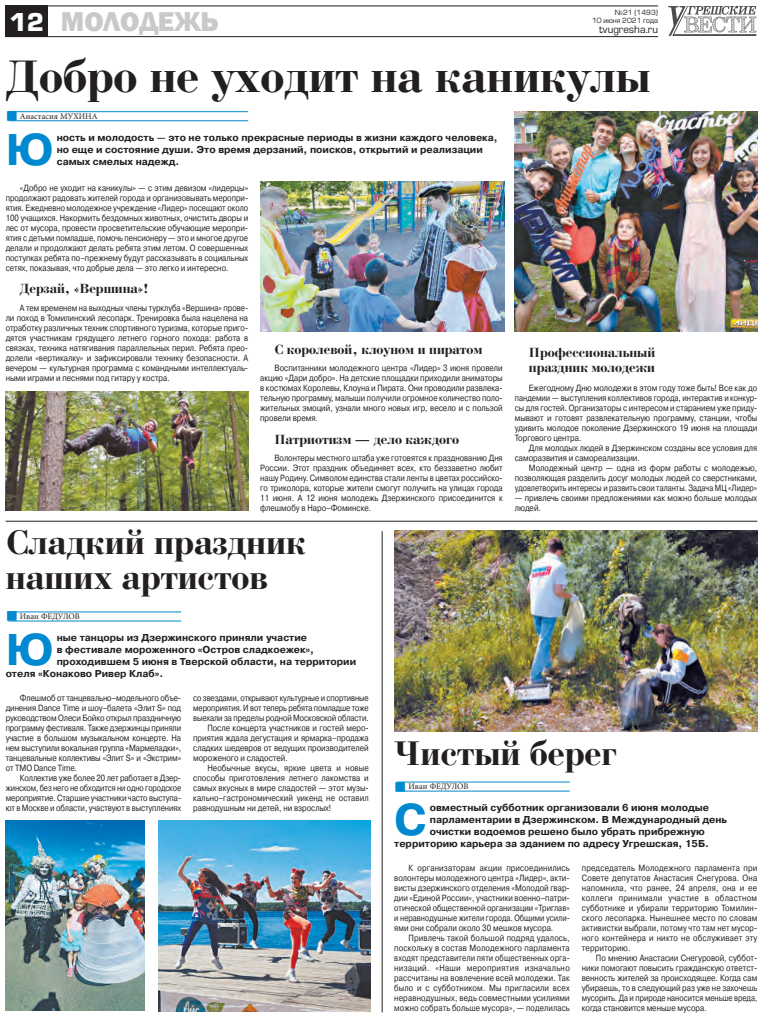
<style>
.page{position:relative;width:763px;height:1021px;background:#fff}
.page>*{position:absolute;margin:0;border:0;box-sizing:border-box;transform-origin:0 0}
.ЗГЛ_48{font:700 48px "Bodoni C";color:#231f20}
.ВРЕЗ_ХРН{font:700 44.3px "Pragmatica C";color:#0089d0}
.ЗГЛ_36{font:700 36px/34.2px "Bodoni C";color:#231f20}
.КОЛОНТИТУЛ_ЧЕТ{font:800 28px "Franklin Gothic";color:#c7c9cb}
.КОЛОНЦИФРА_ЧЕТ{font:700 24px "Europe C";color:#fff}
.ЗГЛ_16{font:700 14px "Bodoni C";color:#231f20}
.ВРЕЗ_ХРН-2{font:700 10px/12px "Pragmatica C";color:#231f20}
.t1{font:10px "Europe C";color:#231f20}
.Текст{font:9px/10px "Pragmatica C";color:#231f20;text-align:justify;scale:.85 1}
.Текст-2{font:9px/10px "Pragmatica C";color:#231f20;text-align:justify;scale:.84 1}
.Текст-3{font:9px/10px "Pragmatica C";color:#231f20;text-align:justify;scale:.83 1}
.Текст-4{font:9px/10px "Pragmatica C";color:#231f20;text-align:justify;scale:.82 1}
.t2{font:8.5px "Minion Pro";color:#231f20}
.t3{font:7px/8px "Europe C";color:#231f20;text-align:right}
</style>
<div class="page">
<hr style="left:6px;top:6px;width:652px;height:1px;background:#231f20">
<hr style="left:6px;top:36px;width:652px;height:1px;background:#231f20">
<svg style="left:668px;top:6px;width:88px;height:30px"></svg>
<div style="left:6px;top:6px;width:42px;height:31px;background:#231f20"></div>
<hr style="left:9px;top:111px;width:239px;height:1px;background:#0089d0">
<hr style="left:9px;top:120px;width:239px;height:1px;background:#0089d0">
<img style="left:514px;top:111px;width:243px;height:220px">
<img style="left:261px;top:181px;width:243px;height:150px">
<img style="left:5px;top:391px;width:243px;height:119px">
<hr style="left:397px;top:781px;width:172px;height:1px;background:#0089d0">
<hr style="left:397px;top:790px;width:172px;height:1px;background:#0089d0">
<img style="left:394px;top:530px;width:363px;height:201px">
<hr style="left:9px;top:611px;width:172px;height:1px;background:#0089d0">
<hr style="left:9px;top:620px;width:172px;height:1px;background:#0089d0">
<img style="left:6px;top:820px;width:139px;height:190px">
<img style="left:159px;top:820px;width:211px;height:191px">
<hr style="left:382px;top:531px;width:1px;height:481px;background:#231f20">
<hr style="left:6px;top:521px;width:751px;height:1px;background:#231f20">
<svg style="left:8px;top:111px;width:9px;height:10px"></svg>
<svg style="left:397px;top:781px;width:8px;height:10px"></svg>
<svg style="left:8px;top:611px;width:9px;height:10px"></svg>
<p class="t3" style="left:592px;top:9px;width:67px">№21 (1493)<br>10 июня 2021 года</p>
<p class="КОЛОНЦИФРА_ЧЕТ" style="left:10px;top:8px;width:36px">12</p>
<p class="КОЛОНТИТУЛ_ЧЕТ" style="left:61px;top:4px;width:159px">МОЛОДЕЖЬ</p>
<p class="t1" style="left:599px;top:24px;width:60px">tvugresha.ru</p>
<p class="ЗГЛ_48" style="left:6px;top:51px;width:646px">Добро не уходит на каникулы</p>
<p class="t2" style="left:20px;top:111px;width:79px">Анастасия МУХИНА</p>
<p class="ВРЕЗ_ХРН" style="left:6px;top:125px;width:49px">Ю</p>
<p class="ВРЕЗ_ХРН-2" style="left:57px;top:132px;width:442px">ность и молодость — это не только прекрасные периоды в жизни каждого человека, но еще и состояние души. Это время дерзаний, поисков, открытий и реализации самых смелых надежд.</p>
<p class="Текст" style="left:6px;top:183px;width:287px;text-indent:14px">«Добро не уходит на каникулы» — с этим девизом «лидерцы» продолжают радовать жителей города и организовывать меропри&shy;ятия. Ежедневно молодежное учреждение «Лидер» посещают около 100 учащихся. Накормить бездомных животных, очистить дворы и лес от мусора, провести просветительские обучающие меропри&shy;ятия с детьми помладше, помочь пенсионеру — это и многое другое делали и продолжают делать ребята этим летом. О совершенных поступках ребята по–прежнему будут рассказывать в социальных сетях, показывая, что добрые дела — это легко и интересно.</p>
<p class="ЗГЛ_16" style="left:20px;top:281px;width:130px">Дерзай, «Вершина»!</p>
<p class="Текст-3" style="left:6px;top:303px;width:294px;text-indent:14px">А тем временем на выходных члены турклуба «Вершина» прове&shy;ли поход в Томилинский лесопарк. Тренировка была нацелена на отработку различных техник спортивного туризма, которые приго&shy;дятся участникам грядущего летнего горного похода: работа в связках, техника натягивания параллельных перил. Ребята прео&shy;долели «вертикалку» и зафиксировали технику безопасности. А вечером — культурная программа с командными интеллектуаль&shy;ными играми и песнями под гитару у костра.</p>
<p class="ЗГЛ_16" style="left:274px;top:342px;width:210px">С королевой, клоуном и пиратом</p>
<p class="Текст" style="left:260px;top:363px;width:287px;text-indent:14px">Воспитанники молодежного центра «Лидер» 3 июня провели акцию «Дари добро». На детские площадки приходили аниматоры в костюмах Королевы, Клоуна и Пирата. Они проводили развлека&shy;тельную программу, малыши получили огромное количество поло&shy;жительных эмоций, узнали много новых игр, весело и с пользой провели время.</p>
<p class="ЗГЛ_16" style="left:274px;top:432px;width:186px">Патриотизм — дело каждого</p>
<p class="Текст-2" style="left:260px;top:453px;width:290px;text-indent:14px">Волонтеры местного штаба уже готовятся к празднованию Дня России. Этот праздник объединяет всех, кто беззаветно любит нашу Родину. Символом единства стали ленты в цветах российско&shy;го триколора, которые жители смогут получить на улицах города 11 июня. А 12 июня молодежь Дзержинского присоединится к флешмобу в Наро–Фоминске.</p>
<p class="ЗГЛ_16" style="left:529px;top:345px;width:128px">Профессиональный</p>
<p class="ЗГЛ_16" style="left:529px;top:360px;width:128px">праздник молодежи</p>
<p class="Текст" style="left:514px;top:383px;width:287px;text-indent:14px">Ежегодному Дню молодежи в этом году тоже быть! Все как до пандемии — выступления коллективов города, интерактив и конкур&shy;сы для гостей. Организаторы с интересом и старанием уже приду&shy;мывают и готовят развлекательную программу, станции, чтобы удивить молодое поколение Дзержинского 19 июня на площади Торгового центра.</p>
<p class="Текст" style="left:514px;top:443px;width:287px;text-indent:14px">Для молодых людей в Дзержинском созданы все условия для саморазвития и самореализации.</p>
<p class="Текст" style="left:514px;top:463px;width:287px;text-indent:14px">Молодежный центр — одна из форм работы с молодежью, позволяющая разделить досуг молодых людей со сверстниками, удовлетворить интересы и развить свои таланты. Задача МЦ «Лидер»</p>
<p class="Текст" style="left:514px;top:493px;width:287px">— привлечь своими предложениями как можно больше молодых людей.</p>
<p class="ЗГЛ_36" style="left:6px;top:528px;width:302px">Сладкий праздник наших артистов</p>
<p class="t2" style="left:20px;top:611px;width:61px">Иван ФЕДУЛОВ</p>
<p class="ВРЕЗ_ХРН" style="left:6px;top:625px;width:49px">Ю</p>
<p class="ВРЕЗ_ХРН-2" style="left:57px;top:632px;width:252px">ные танцоры из Дзержинского приняли участие</p>
<p class="ВРЕЗ_ХРН-2" style="left:57px;top:644px;width:259px">в фестивале мороженного «Остров сладкоежек»,</p>
<p class="ВРЕЗ_ХРН-2" style="left:57px;top:656px;width:301px">проходившем 5 июня в Тверской области, на территории</p>
<p class="ВРЕЗ_ХРН-2" style="left:6px;top:668px;width:159px">отеля «Конаково Ривер Клаб».</p>
<p class="Текст-2" style="left:6px;top:693px;width:210px;text-indent:14px">Флешмоб от танцевально–модельного объе&shy;динения Dance Time и шоу–балета «Элит S» под руководством Олеси Бойко открыл праздничную программу фестиваля. Также дзержинцы приняли участие в большом музыкальном концерте. На нем выступили вокальная группа «Мармеладки», танцевальные коллективы «Элит S» и «Экстрим» от ТМО Dance Time.</p>
<p class="Текст" style="left:6px;top:773px;width:208px;text-indent:14px">Коллектив уже более 20 лет работает в Дзер&shy;жинском, без него не обходится ни одно городское мероприятие. Старшие участники часто выступа&shy;ют в Москве и области, участвуют в выступлениях</p>
<p class="Текст-4" style="left:193px;top:693px;width:215px">со звездами, открывают культурные и спортивные мероприятия. И вот теперь ребята помладше тоже выехали за пределы родной Московской области.</p>
<p class="Текст" style="left:193px;top:723px;width:208px;text-indent:14px">После концерта участников и гостей меро&shy;приятия ждала дегустация и ярмарка–продажа сладких шедевров от ведущих производителей мороженого и сладостей.</p>
<p class="Текст" style="left:193px;top:763px;width:208px;text-indent:14px">Необычные вкусы, яркие цвета и новые способы приготовления летнего лакомства и самых вкусных в мире сладостей — этот музы&shy;кально–гастрономический уикенд не оставил равнодушным ни детей, ни взрослых!</p>
<p class="ЗГЛ_36" style="left:394px;top:738px;width:224px">Чистый берег</p>
<p class="t2" style="left:408px;top:781px;width:61px">Иван ФЕДУЛОВ</p>
<p class="ВРЕЗ_ХРН" style="left:394px;top:795px;width:34px">С</p>
<p class="ВРЕЗ_ХРН-2" style="left:429px;top:802px;width:281px">овместный субботник организовали 6 июня молодые</p>
<p class="ВРЕЗ_ХРН-2" style="left:429px;top:814px;width:299px">парламентарии в Дзержинском. В Международный день</p>
<p class="ВРЕЗ_ХРН-2" style="left:429px;top:826px;width:276px">очистки водоемов решено было убрать прибрежную</p>
<p class="ВРЕЗ_ХРН-2" style="left:394px;top:838px;width:316px">территорию карьера за зданием по адресу Угрешская, 15Б.</p>
<p class="Текст" style="left:394px;top:863px;width:208px;text-indent:14px">К организаторам акции присоединились волонтеры молодежного центра «Лидер», акти&shy;висты дзержинского отделения «Молодой гвар&shy;дии «Единой России», участники военно–патри&shy;отической общественной организации «Триглав» и неравнодушные жители города. Общими усили&shy;ями они собрали около 30 мешков мусора.</p>
<p class="Текст" style="left:394px;top:933px;width:208px;text-indent:14px">Привлечь такой большой подряд удалось, поскольку в состав Молодежного парламента входят представители пяти общественных орга&shy;низаций. «Наши мероприятия изначально рассчитаны на вовлечение всей молодежи. Так было и с субботником. Мы пригласили всех неравнодушных, ведь совместными усилиями можно собрать больше мусора», — поделилась</p>
<p class="Текст" style="left:581px;top:863px;width:208px">председатель Молодежного парламента при Совете депутатов Анастасия Снегурова. Она напомнила, что ранее, 24 апреля, она и ее коллеги принимали участие в областном субботнике и убирали территорию Томилин&shy;ского лесопарка. Нынешнее место по словам активистки выбрали, потому что там нет мусор&shy;ного контейнера и никто не обслуживает эту территорию.</p>
<p class="Текст" style="left:581px;top:953px;width:208px;text-indent:14px">По мнению Анастасии Снегуровой, суббот&shy;ники помогают повысить гражданскую ответст&shy;венность жителей за происходящее. Когда сам убираешь, то в следующий раз уже не захочешь мусорить. Да и природе наносится меньше вреда, когда становится меньше мусора.</p>
</div>
